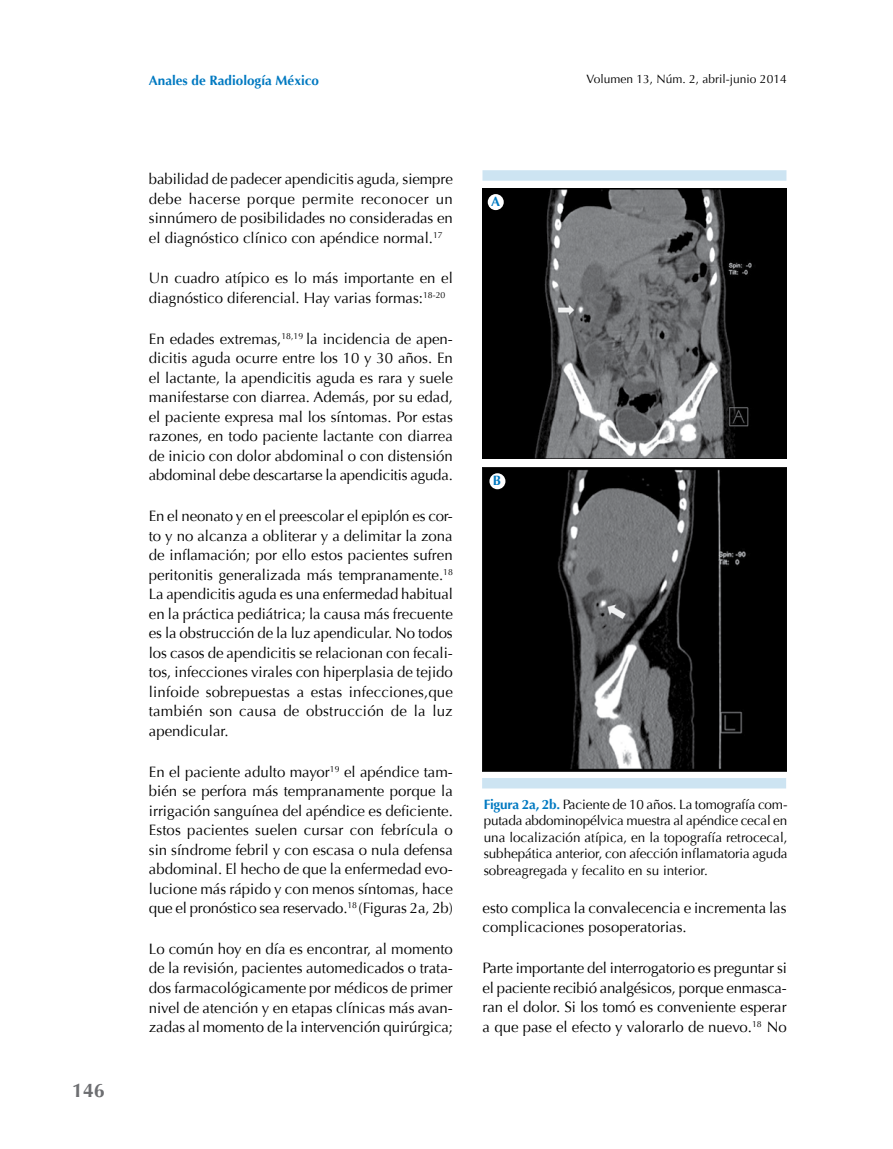
<style>
.page{position:relative;width:893px;height:1149px;background:#fff}
.page>*{position:absolute;margin:0;border:0;box-sizing:border-box;transform-origin:0 0}
.t1{font:700 19.5px "Optima";color:#6d6e71}
.t2{font:15px/19.5px "Optima";color:#000;text-align:justify}
.t3{font:13.5px/16.5px "Optima";color:#000;text-align:justify}
.t4{font:700 13.5px "Optima";color:#0079c1}
.t5{font:12px "Optima";color:#000}
.s1{font-weight:700;color:#0079c1}
</style>
<div class="page">
<img style="left:483px;top:188px;width:303px;height:270px">
<img style="left:483px;top:467px;width:303px;height:303px">
<div style="left:482px;top:170px;width:304px;height:11px;background:#cde4f2"></div>
<div style="left:482px;top:777px;width:304px;height:11px;background:#cde4f2"></div>
<div style="left:488px;top:194px;width:16px;height:16px;background:#fff;border-radius:50%"></div>
<div style="left:489px;top:473px;width:16px;height:16px;background:#fff;border-radius:50%"></div>
<h1 class="t1" style="left:72px;top:1079px;width:34px">146</h1>
<p class="t4" style="left:149px;top:72px;width:172px">Anales de Radiología México</p>
<p class="t5" style="left:587px;top:72px;width:202px">Volumen 13, Núm. 2, abril-junio 2014</p>
<p class="t2" style="left:149px;top:169px;width:306px">babilidad de padecer apendicitis aguda, siempre debe hacerse porque permite reconocer un sinnúmero de posibilidades no consideradas en el diagnóstico clínico con apéndice normal.<sup>17</sup></p>
<p class="t2" style="left:149px;top:268px;width:306px">Un cuadro atípico es lo más importante en el diagnóstico diferencial. Hay varias formas:<sup>18-20</sup></p>
<p class="t2" style="left:149px;top:329px;width:306px">En edades extremas,<sup>18,19</sup> la incidencia de apen&shy;dicitis aguda ocurre entre los 10 y 30 años. En el lactante, la apendicitis aguda es rara y suele manifestarse con diarrea. Además, por su edad, el paciente expresa mal los síntomas. Por estas razones, en todo paciente lactante con diarrea de inicio con dolor abdominal o con distensión abdominal debe descartarse la apendicitis aguda.</p>
<p class="t2" style="left:149px;top:506px;width:306px">En el neonato y en el preescolar el epiplón es cor&shy;to y no alcanza a obliterar y a delimitar la zona de inflamación; por ello estos pacientes sufren peritonitis generalizada más tempranamente.<sup>18<br></sup>La apendicitis aguda es una enfermedad habitual en la práctica pediátrica; la causa más frecuente es la obstrucción de la luz apendicular. No todos los casos de apendicitis se relacionan con fecali&shy;tos, infecciones virales con hiperplasia de tejido linfoide sobrepuestas a estas infecciones,que también son causa de obstrucción de la luz apendicular.</p>
<p class="t2" style="left:149px;top:761px;width:306px">En el paciente adulto mayor<sup>19</sup> el apéndice tam&shy;bién se perfora más tempranamente porque la irrigación sanguínea del apéndice es deficiente.<br>Estos pacientes suelen cursar con febrícula o sin síndrome febril y con escasa o nula defensa abdominal. El hecho de que la enfermedad evo&shy;lucione más rápido y con menos síntomas, hace que el pronóstico sea reservado.<sup>18</sup> (Figuras 2a, 2b)</p>
<p class="t2" style="left:149px;top:939px;width:306px">Lo común hoy en día es encontrar, al momento de la revisión, pacientes automedicados o trata&shy;dos farmacológicamente por médicos de primer nivel de atención y en etapas clínicas más avan&shy;zadas al momento de la intervención quirúrgica;</p>
<p class="t4" style="left:491px;top:193px;width:11px">A</p>
<p class="t4" style="left:493px;top:472px;width:10px">B</p>
<p class="t3" style="left:484px;top:795px;width:305px"><span class="s1">Figura 2a, 2b.</span> Paciente de 10 años. La tomografía com&shy;putada abdominopélvica muestra al apéndice cecal en una localización atípica, en la topografía retrocecal, subhepática anterior, con afección inflamatoria aguda sobreagregada y fecalito en su interior.</p>
<p class="t2" style="left:483px;top:897px;width:305px">esto complica la convalecencia e incrementa las complicaciones posoperatorias.</p>
<p class="t2" style="left:483px;top:958px;width:306px">Parte importante del interrogatorio es preguntar si el paciente recibió analgésicos, porque enmasca&shy;ran el dolor. Si los tomó es conveniente esperar a que pase el efecto y valorarlo de nuevo.<sup>18</sup> No</p>
</div>
